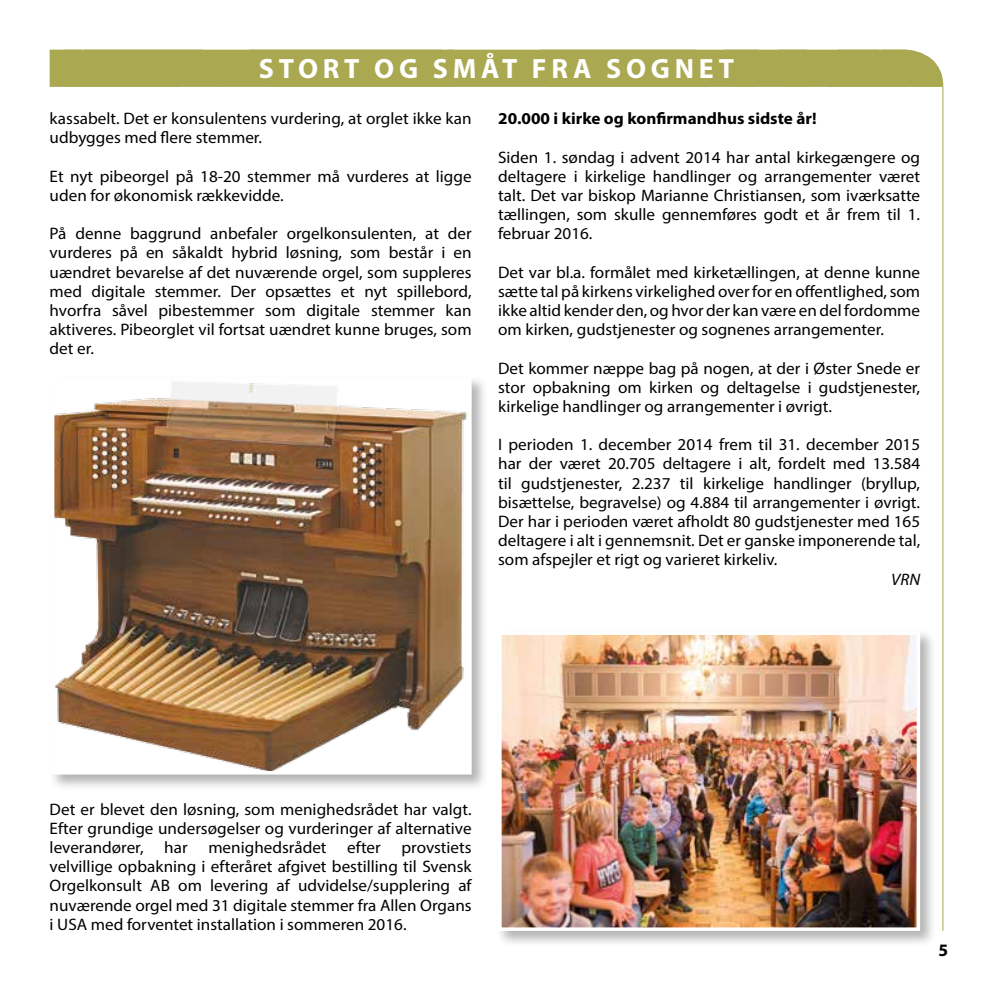
<style>
.page{position:relative;width:993px;height:993px;background:#fff}
.page>*{position:absolute;margin:0;border:0;box-sizing:border-box;transform-origin:0 0}
.t1{font:700 28px "Myriad Pro";letter-spacing:.17em;color:#fff}
.t2{font:700 17.5px "Myriad Pro";color:#000}
.t3{font:16.62px/19.2px "Myriad Pro";color:#000;text-align:justify}
.t4{font:700 16.62px "Myriad Pro";color:#000}
.t5{font:italic 16.62px "Myriad Pro";color:#000}
</style>
<div class="page">
<hr style="left:942px;top:87px;width:1px;height:843px;background:#aaa850">
<div style="left:50px;top:50px;width:893px;height:37px;background:#aaa850"></div>
<div style="left:48px;top:374px;width:440px;height:416px;background:#000;opacity:.3"></div>
<img style="left:56px;top:382px;width:410px;height:387px">
<div style="left:495px;top:628px;width:441px;height:319px;background:#000;opacity:.3"></div>
<img style="left:503px;top:635px;width:411px;height:290px">
<div style="left:498px;top:630px;width:421px;height:300px;border:4px solid #fff"></div>
<h1 class="t1" style="left:259px;top:50px;width:476px">STORT OG SMÅT FRA SOGNET</h1>
<p class="t4" style="left:498px;top:108px;width:320px">20.000 i kirke og konfirmandhus sidste år!</p>
<p class="t3" style="left:498px;top:147px;width:423px">Siden 1. søndag i advent 2014 har antal kirkegængere og deltagere i kirkelige handlinger og arrangementer været talt. Det var biskop Marianne Christiansen, som iværksatte tællingen, som skulle gennemføres godt et år frem til 1. februar 2016.</p>
<p class="t3" style="left:498px;top:262px;width:423px">Det var bl.a. formålet med kirketællingen, at denne kunne sætte tal på kirkens virkelighed over for en offentlighed, som ikke altid kender den, og hvor der kan være en del fordomme om kirken, gudstjenester og sognenes arrangementer.</p>
<p class="t3" style="left:498px;top:358px;width:423px">Det kommer næppe bag på nogen, at der i Øster Snede er stor opbakning om kirken og deltagelse i gudstjenester, kirkelige handlinger og arrangementer i øvrigt.</p>
<p class="t3" style="left:498px;top:434px;width:423px">I perioden 1. december 2014 frem til 31. december 2015 har der været 20.705 deltagere i alt, fordelt med 13.584 til gudstjenester, 2.237 til kirkelige handlinger (bryllup, bisættelse, begravelse) og 4.884 til arrangementer i øvrigt.<br>Der har i perioden været afholdt 80 gudstjenester med 165 deltagere i alt i gennemsnit. Det er ganske imponerende tal, som afspejler et rigt og varieret kirkeliv.</p>
<p class="t5" style="left:890px;top:568px;width:31px">VRN</p>
<p class="t3" style="left:50px;top:109px;width:423px">kassabelt. Det er konsulentens vurdering, at orglet ikke kan udbygges med flere stemmer.</p>
<p class="t3" style="left:50px;top:166px;width:423px">Et nyt pibeorgel på 18-20 stemmer må vurderes at ligge uden for økonomisk rækkevidde.</p>
<p class="t3" style="left:50px;top:224px;width:423px">På denne baggrund anbefaler orgelkonsulenten, at der vurderes på en såkaldt hybrid løsning, som består i en uændret bevarelse af det nuværende orgel, som suppleres med digitale stemmer. Der opsættes et nyt spillebord, hvorfra såvel pibestemmer som digitale stemmer kan aktiveres. Pibeorglet vil fortsat uændret kunne bruges, som det er.</p>
<p class="t3" style="left:50px;top:799px;width:423px">Det er blevet den løsning, som menighedsrådet har valgt.<br>Efter grundige undersøgelser og vurderinger af alternative leverandører, har menighedsrådet efter provstiets velvillige opbakning i efteråret afgivet bestilling til Svensk Orgelkonsult AB om levering af udvidelse/supplering af nuværende orgel med 31 digitale stemmer fra Allen Organs i USA med forventet installation i sommeren 2016.</p>
<p class="t2" style="left:938px;top:938px;width:11px">5</p>
</div>
